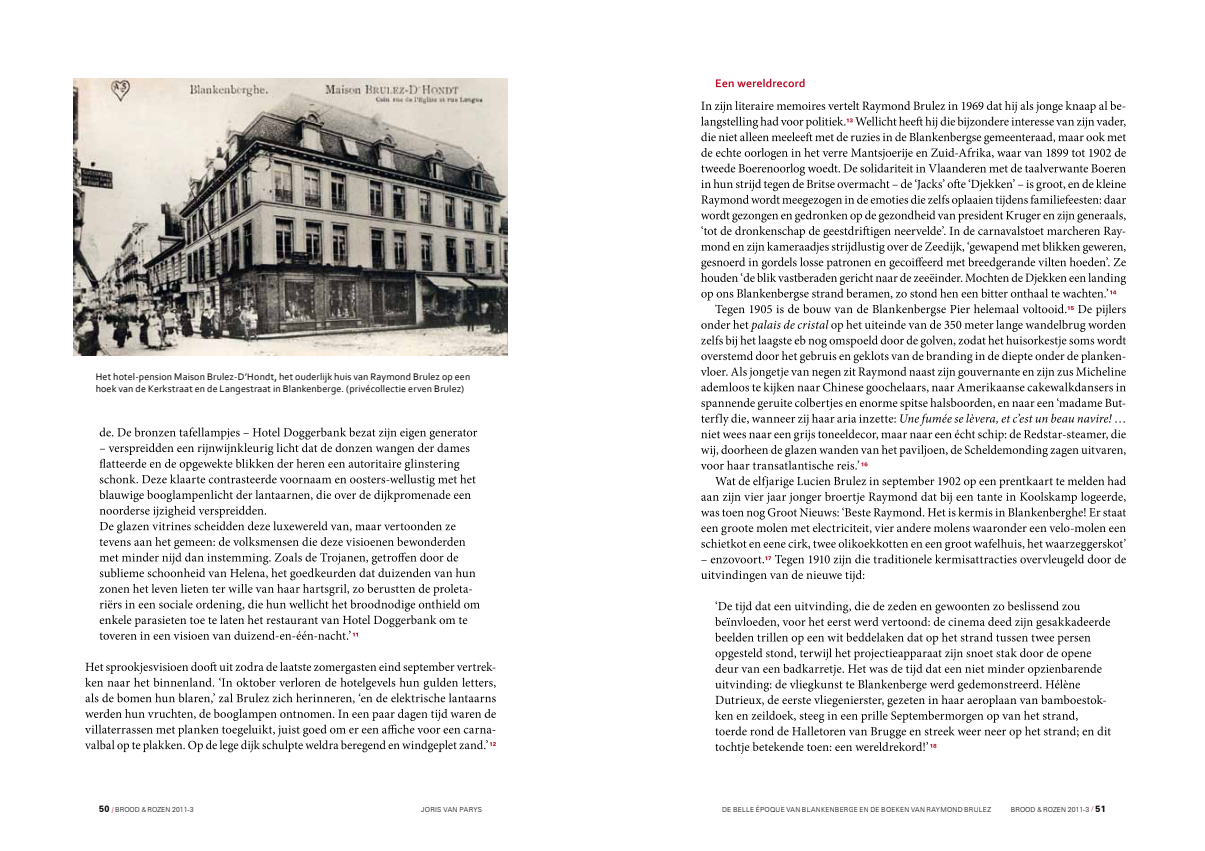
<style>
.page{position:relative;width:1205px;height:851px;background:#fff}
.page>*{position:absolute;margin:0;border:0;box-sizing:border-box;transform-origin:0 0}
.t1{font:10px/12.5px "Corbel";letter-spacing:.015em;color:#000}
.t2{font:300 6.88px "Zurich BT";color:#000}
.t3{font:300 6.88px "Zurich BT";letter-spacing:.04em;color:#000}
.s1{font-weight:700;font-size:9px}
.s2{font-family:"Candara";font-weight:400;color:#b91129}
.s3{font-family:"Futura BT"}
.s4{font-weight:400;color:#b91129}
</style>
<div class="page">
<svg style="left:85px;top:662px;width:411px;height:90px"></svg>
<svg style="left:99px;top:427px;width:381px;height:212px"></svg>
<svg style="left:715px;top:601px;width:396px;height:153px"></svg>
<svg style="left:701px;top:476px;width:425px;height:106px"></svg>
<svg style="left:701px;top:101px;width:425px;height:368px"></svg>
<svg style="left:716px;top:79px;width:88px;height:8px"></svg>
<img style="left:73px;top:78px;width:435px;height:277px">
<p class="t1" style="left:96px;top:370px;width:376px">Het hotel-pension Maison Brulez-D’Hondt, het ouderlijk huis van Raymond Brulez op een hoek van de Kerkstraat en de Langestraat in Blankenberge. (privécollectie erven Brulez)</p>
<p class="t2" style="left:99px;top:805px;width:96px"><span class="s1">50</span> <span class="s2">/</span> BROOD <span class="s3">&amp;</span> ROZEN 2011-3</p>
<p class="t2" style="left:421px;top:805px;width:28px">JORIS VAN</p>
<p class="t2" style="left:460px;top:805px;width:24px">PARYS</p>
<p class="t2" style="left:1011px;top:805px;width:96px">BROOD <span class="s3">&amp;</span> ROZEN 2011-3 <span class="s4">/</span> <span class="s1">51</span></p>
<p class="t3" style="left:722px;top:805px;width:70px">DE BELLE ÉPOQUE VAN</p>
<p class="t2" style="left:802px;top:805px;width:29px">BLAN KENBER</p>
<p class="t2" style="left:849px;top:805px;width:39px">GEEN DE BOE</p>
<p class="t2" style="left:896px;top:805px;width:21px">KEN VAN</p>
<p class="t2" style="left:926px;top:805px;width:27px">RAYMOND</p>
<p class="t2" style="left:964px;top:805px;width:24px">BRULEZ</p>
</div>
